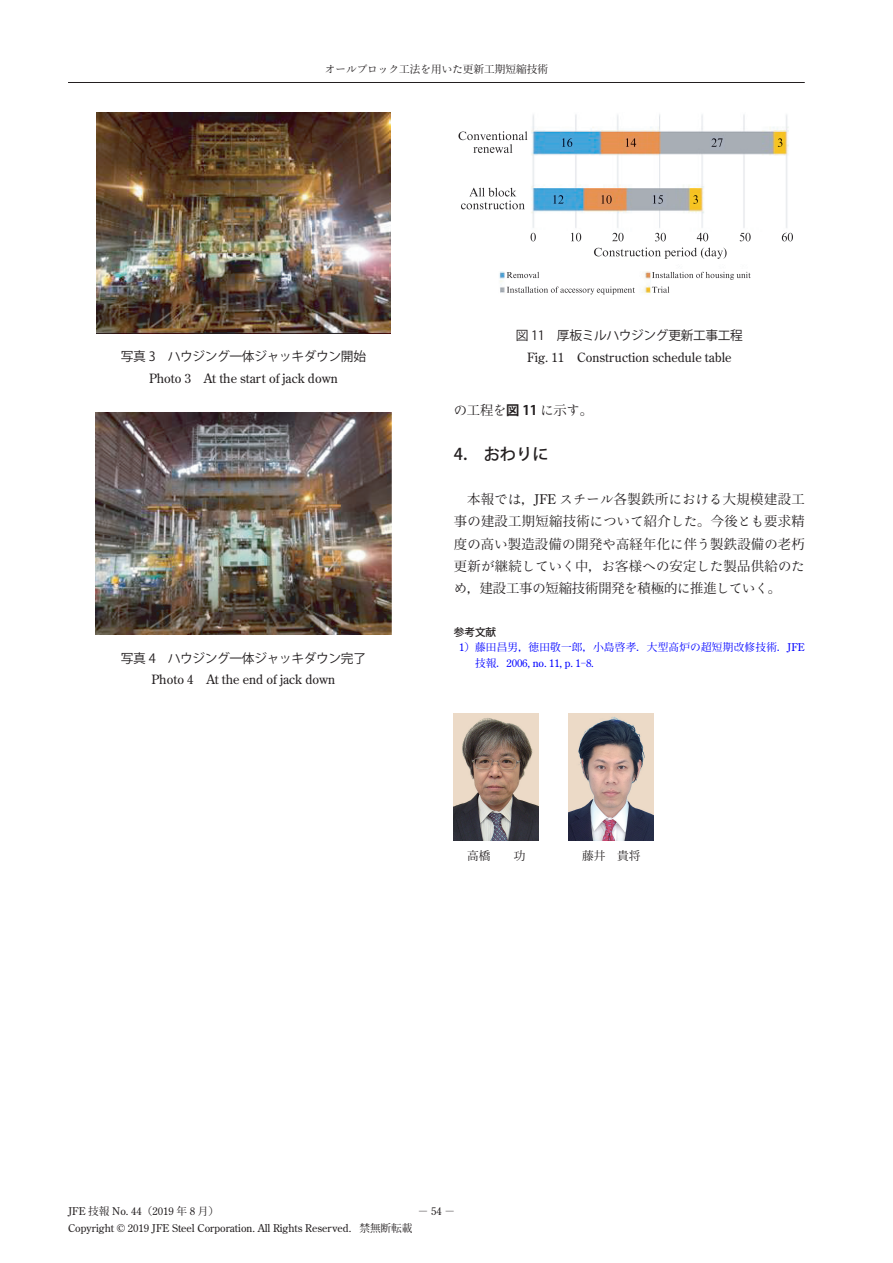
<style>
.page{position:relative;width:893px;height:1263px;background:#fff}
.page>*{position:absolute;margin:0;border:0;box-sizing:border-box;transform-origin:0 0}
.見出し1{font:500 16.2px "Koz Go Pro";color:#231f20}
.本文{font:13.35px/22.4px "Koz Min Pro";letter-spacing:.02em;color:#231f20;text-align:justify}
.本文-2{font:13.35px "Ryo Text Std";color:#231f20}
.図ネーム-欧{font:12.75px "Century Old Style Std";color:#231f20}
.図表ネーム{font:12.75px "Koz Go Pro";letter-spacing:-.03em;color:#231f20}
.t1{font:11.7px "Koz Min Pro";color:#231f20}
.ノンブル{font:10.65px "Century Old Style Std";color:#231f20}
.参考文献{font:10.65px/15.9px "Koz Min Pro";letter-spacing:.025em;color:#00f}
.t2{font:10.65px "Koz Min Pro";color:#231f20}
.参考文献見出し{font:500 10.65px "Koz Go Pro";color:#231f20}
.s1{font-family:"Ryo Text Std"}
.s2{font-family:"Koz Min Pro"}
.s3{font-family:"Koz Go Pro";font-weight:700}
.s4{font-family:"Century Old Style Std"}
</style>
<div class="page">
<hr style="left:68px;top:82px;width:737px;height:1px;background:#231f20">
<img style="left:454px;top:713px;width:85px;height:128px">
<img style="left:569px;top:713px;width:85px;height:128px">
<img style="left:97px;top:113px;width:293px;height:220px">
<img style="left:95px;top:412px;width:296px;height:222px">
<img style="left:458px;top:114px;width:335px;height:181px">
<p class="t2" style="left:325px;top:61px;width:225px"><span class="s1">オールブロック</span>工法<span class="s1">を</span>用<span class="s1">いた</span>更新工期短縮技術</p>
<p class="図表ネーム" style="left:516px;top:327px;width:229px">図 11　厚板ミルハウジング更新工事工程</p>
<p class="図表ネーム" style="left:121px;top:348px;width:247px">写真 3　ハウジング一体ジャッキダウン開始</p>
<p class="図ネーム-欧" style="left:527px;top:349px;width:206px">Fig. 11 Construction schedule table</p>
<p class="図ネーム-欧" style="left:149px;top:370px;width:190px">Photo 3 At the start of jack down</p>
<p class="図表ネーム" style="left:121px;top:650px;width:247px">写真 4　ハウジング一体ジャッキダウン完了</p>
<p class="図ネーム-欧" style="left:152px;top:672px;width:185px">Photo 4 At the end of jack down</p>
<p class="本文-2" style="left:454px;top:403px;width:141px">の<span class="s2">工程</span>を<span class="s3">図 11</span> に<span class="s2">示</span>す<span class="s2">。</span></p>
<p class="見出し1" style="left:454px;top:444px;width:96px">4． おわりに</p>
<p class="本文" style="left:454px;top:487px;width:353px;text-indent:13px">本報<span class="s1">では</span>，<span class="s4">JFE</span> <span class="s1">スチール</span>各製鉄所<span class="s1">における</span>大規模建設工事<span class="s1">の</span>建設工期短縮技術<span class="s1">について</span>紹介<span class="s1">した</span>。今後<span class="s1">とも</span>要求精度<span class="s1">の</span>高<span class="s1">い</span>製造設備<span class="s1">の</span>開発<span class="s1">や</span>高経年化<span class="s1">に</span>伴<span class="s1">う</span>製鉄設備<span class="s1">の</span>老朽更新<span class="s1">が</span>継続<span class="s1">していく</span>中，<span class="s1">お</span>客様<span class="s1">への</span>安定<span class="s1">した</span>製品供給<span class="s1">のため</span>，建設工事<span class="s1">の</span>短縮技術開発<span class="s1">を</span>積極的<span class="s1">に</span>推進<span class="s1">していく</span>。</p>
<p class="参考文献見出し" style="left:454px;top:625px;width:44px">参考文献</p>
<p class="参考文献" style="left:475px;top:639px;width:331px;text-indent:-16px"><span class="s4">1</span>）藤田昌男，徳田敬一郎，小島啓孝．大型高炉<span class="s1">の</span>超短期改修技術．<span class="s4">JFE</span>技報．<span class="s4">2006, no. 11, p. 1</span>-<span class="s4">8.</span></p>
<p class="t1" style="left:467px;top:847px;width:60px">高橋　　功</p>
<p class="t1" style="left:582px;top:847px;width:60px">藤井　貴将</p>
<p class="ノンブル" style="left:68px;top:1204px;width:152px">JFE <span class="s2">技報</span> No. 44<span class="s2">（</span>2019 <span class="s2">年</span> 8 <span class="s2">月）</span></p>
<p class="t2" style="left:418px;top:1203px;width:39px">－ <span class="s4">54</span> －</p>
<p class="ノンブル" style="left:68px;top:1221px;width:346px">Copyright © 2019 JFE Steel Corporation. All Rights Reserved. <span class="s2">禁無断転載</span></p>
</div>
